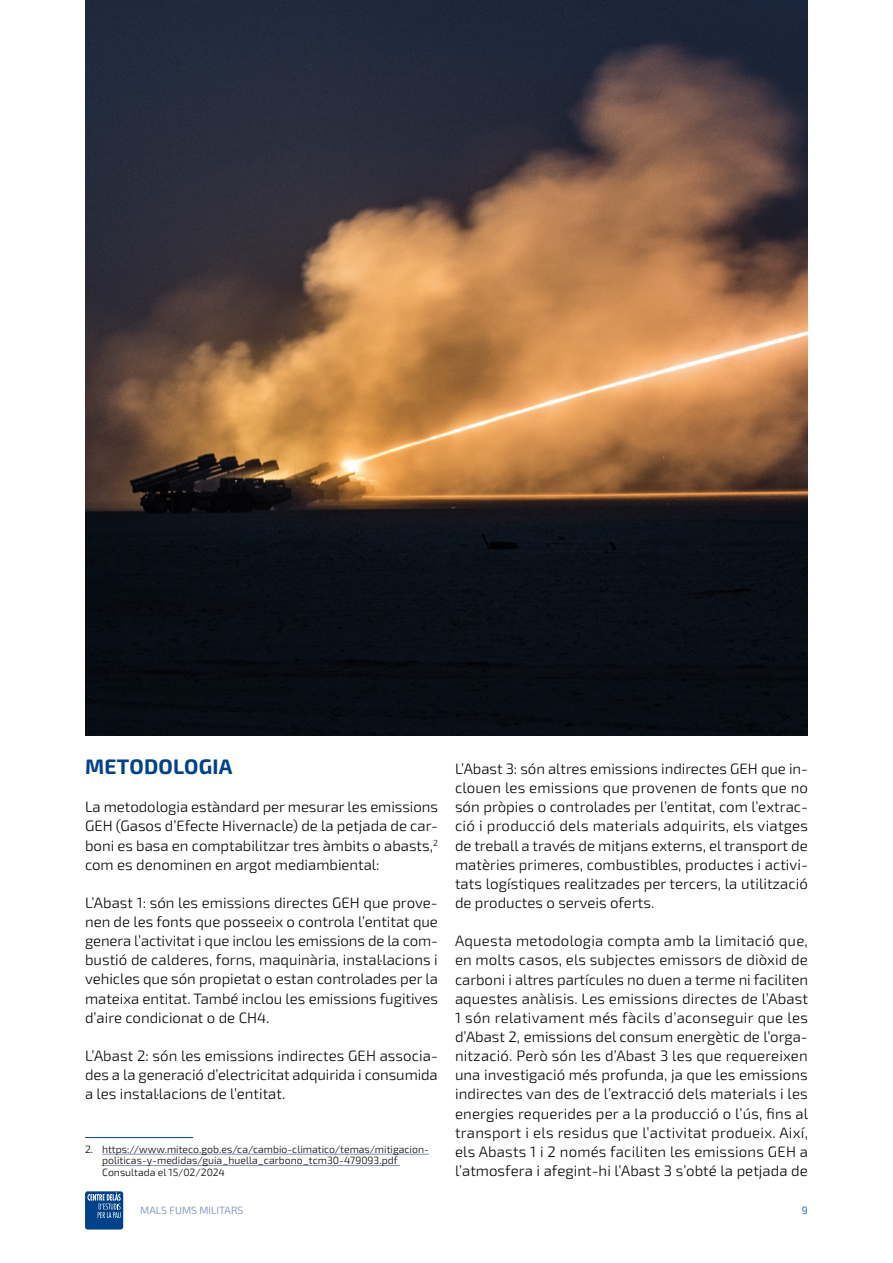
<style>
.page{position:relative;width:893px;height:1263px;background:#fff}
.page>*{position:absolute;margin:0;border:0;box-sizing:border-box;transform-origin:0 0}
.t1{font:700 21px "Exo 2.0";letter-spacing:.01em;color:#004289}
.t2{font:300 15px/19.2px "Exo 2.0";color:#000;text-align:justify}
.t3{font:300 10.5px/11.4px "Exo 2.0";color:#000}
.t4{font:300 10.5px "Exo 2.0";color:#6d80b6}
.t5{font:300 10.5px "Exo 2.0";color:#004289}
</style>
<div class="page">
<div style="left:85px;top:1191px;width:38px;height:38px;background:#004289;border-radius:3px"></div>
<svg style="left:87px;top:1192px;width:34px;height:26px"></svg>
<hr style="left:85px;top:1137px;width:108px;height:1px;background:#004289">
<hr style="left:102px;top:1154px;width:327px;height:1px;background:#8693c2">
<hr style="left:102px;top:1165px;width:298px;height:1px;background:#8693c2">
<img style="left:85px;top:0;width:723px;height:736px">
<h1 class="t1" style="left:85px;top:754px;width:149px">METODOLOGIA</h1>
<p class="t2" style="left:85px;top:798px;width:354px">La metodologia estàndard per mesurar les emissions GEH (Gasos d’Efecte Hivernacle) de la petjada de car&shy;boni es basa en comptabilitzar tres àmbits o abasts,<sup>2 </sup>com es denominen en argot mediambiental:</p>
<p class="t2" style="left:85px;top:893px;width:354px">L’Abast 1: són les emissions directes GEH que prove&shy;nen de les fonts que posseeix o controla l’entitat que genera l’activitat i que inclou les emissions de la com&shy;bustió de calderes, forns, maquinària, instal·lacions i vehicles que són propietat o estan controlades per la mateixa entitat. També inclou les emissions fugitives d’aire condicionat o de CH4.</p>
<p class="t2" style="left:85px;top:1046px;width:354px">L’Abast 2: són les emissions indirectes GEH associa&shy;des a la generació d’electricitat adquirida i consumida a les instal·lacions de l’entitat.</p>
<p class="t3" style="left:102px;top:1144px;width:328px;text-indent:-17px">2. https://www.miteco.gob.es/ca/cambio-climatico/temas/mitigacion&shy;politicas-y-medidas/guia_huella_carbono_tcm30-479093.pdf<br>Consultada el 15/02/2024</p>
<p class="t2" style="left:455px;top:759px;width:355px">L’Abast 3: són altres emissions indirectes GEH que in&shy;clouen les emissions que provenen de fonts que no són pròpies o controlades per l’entitat, com l’extrac&shy;ció i producció dels materials adquirits, els viatges de treball a través de mitjans externs, el transport de matèries primeres, combustibles, productes i activi&shy;tats logístiques realitzades per tercers, la utilització de productes o serveis oferts.</p>
<p class="t2" style="left:455px;top:932px;width:355px">Aquesta metodologia compta amb la limitació que, en molts casos, els subjectes emissors de diòxid de carboni i altres partícules no duen a terme ni faciliten aquestes anàlisis. Les emissions directes de l’Abast 1 són relativament més fàcils d’aconseguir que les d’Abast 2, emissions del consum energètic de l’orga&shy;nització. Però són les d’Abast 3 les que requereixen una investigació més profunda, ja que les emissions indirectes van des de l’extracció dels materials i les energies requerides per a la producció o l’ús, fins al transport i els residus que l’activitat produeix. Així, els Abasts 1 i 2 només faciliten les emissions GEH a l’atmosfera i afegint-hi l’Abast 3 s’obté la petjada de</p>
<p class="t4" style="left:140px;top:1204px;width:105px">MALS FUMS MILITARS</p>
<p class="t5" style="left:802px;top:1204px;width:7px">9</p>
</div>
